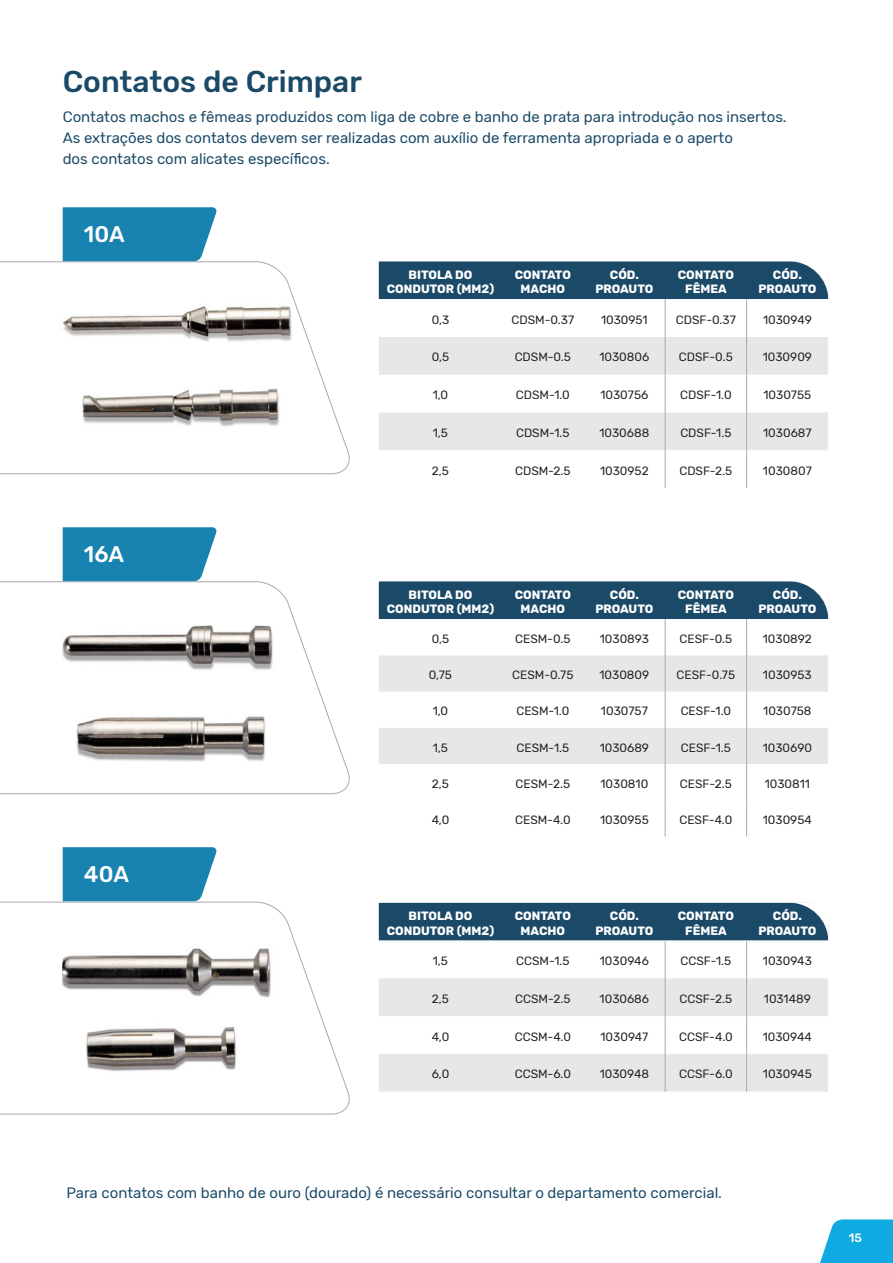
<style>
.page{position:relative;width:893px;height:1263px;background:#fff}
.page>*{position:absolute;margin:0;border:0;box-sizing:border-box;transform-origin:0 0}
.t1{font:500 30px "Rubik";color:#1b4a68}
.t2{font:500 22.5px "Rubik";color:#fff}
.t3{font:15px/21px "Rubik";color:#1b4a68}
.t4{font:12px "Rubik";color:#231f20}
.t5{font:700 12px/14.4px "Rubik";color:#fff;text-align:center}
.t6{font:500 12px "Rubik";color:#fff}
</style>
<div class="page">
<svg style="left:820px;top:1219px;width:73px;height:44px;background:#2ab3e4"></svg>
<svg style="left:379px;top:337px;width:449px;height:113px;fill:#e6e7e9"></svg>
<hr style="left:665px;top:299px;width:1px;height:38px;background:#a8a9ad">
<hr style="left:746px;top:299px;width:1px;height:38px;background:#a8a9ad">
<hr style="left:665px;top:337px;width:1px;height:38px;background:#a8a9ad">
<hr style="left:746px;top:337px;width:1px;height:38px;background:#a8a9ad">
<hr style="left:665px;top:375px;width:1px;height:37px;background:#a8a9ad">
<hr style="left:746px;top:375px;width:1px;height:37px;background:#a8a9ad">
<hr style="left:665px;top:412px;width:1px;height:38px;background:#a8a9ad">
<hr style="left:746px;top:412px;width:1px;height:38px;background:#a8a9ad">
<hr style="left:665px;top:450px;width:1px;height:38px;background:#a8a9ad">
<hr style="left:746px;top:450px;width:1px;height:38px;background:#a8a9ad">
<svg style="left:379px;top:978px;width:449px;height:113px;fill:#e6e7e9"></svg>
<hr style="left:665px;top:940px;width:1px;height:38px;background:#a8a9ad">
<hr style="left:746px;top:940px;width:1px;height:38px;background:#a8a9ad">
<hr style="left:665px;top:978px;width:1px;height:38px;background:#a8a9ad">
<hr style="left:746px;top:978px;width:1px;height:38px;background:#a8a9ad">
<hr style="left:665px;top:1016px;width:1px;height:38px;background:#a8a9ad">
<hr style="left:746px;top:1016px;width:1px;height:38px;background:#a8a9ad">
<hr style="left:665px;top:1054px;width:1px;height:37px;background:#a8a9ad">
<hr style="left:746px;top:1054px;width:1px;height:37px;background:#a8a9ad">
<svg style="left:379px;top:655px;width:449px;height:109px;fill:#e6e7e9"></svg>
<hr style="left:665px;top:619px;width:1px;height:36px;background:#a8a9ad">
<hr style="left:746px;top:619px;width:1px;height:36px;background:#a8a9ad">
<hr style="left:665px;top:655px;width:1px;height:37px;background:#a8a9ad">
<hr style="left:746px;top:655px;width:1px;height:37px;background:#a8a9ad">
<hr style="left:665px;top:692px;width:1px;height:36px;background:#a8a9ad">
<hr style="left:746px;top:692px;width:1px;height:36px;background:#a8a9ad">
<hr style="left:665px;top:728px;width:1px;height:36px;background:#a8a9ad">
<hr style="left:746px;top:728px;width:1px;height:36px;background:#a8a9ad">
<hr style="left:665px;top:764px;width:1px;height:36px;background:#a8a9ad">
<hr style="left:746px;top:764px;width:1px;height:36px;background:#a8a9ad">
<hr style="left:665px;top:800px;width:1px;height:36px;background:#a8a9ad">
<hr style="left:746px;top:800px;width:1px;height:36px;background:#a8a9ad">
<svg style="left:63px;top:207px;width:154px;height:54px;background:#2489b5"></svg>
<svg style="left:63px;top:847px;width:154px;height:54px;background:#2489b5"></svg>
<svg style="left:63px;top:527px;width:154px;height:54px;background:#2489b5"></svg>
<svg style="left:0;top:261px;width:350px;height:213px"></svg>
<svg style="left:0;top:581px;width:350px;height:213px"></svg>
<svg style="left:0;top:901px;width:350px;height:214px"></svg>
<svg style="left:379px;top:261px;width:450px;height:39px;background:#275370"></svg>
<svg style="left:379px;top:902px;width:450px;height:39px;background:#275470"></svg>
<svg style="left:379px;top:581px;width:450px;height:39px;background:#275370"></svg>
<img style="left:55px;top:283px;width:257px;height:157px">
<img style="left:57px;top:614px;width:224px;height:159px">
<img style="left:62px;top:933px;width:222px;height:150px">
<p class="t1" style="left:63px;top:64px;width:301px">Contatos de Crimpar</p>
<p class="t3" style="left:63px;top:107px;width:725px">Contatos machos e fêmeas produzidos com liga de cobre e banho de prata para introdução nos insertos.<br>As extrações dos contatos devem ser realizadas com auxílio de ferramenta apropriada e o aperto<br>dos contatos com alicates específicos.</p>
<p class="t2" style="left:84px;top:221px;width:42px">10A</p>
<p class="t2" style="left:84px;top:541px;width:42px">16A</p>
<p class="t2" style="left:84px;top:861px;width:47px">40A</p>
<p class="t5" style="left:387px;top:268px;width:109px">BITOLA DO<br>CONDUTOR (MM2)</p>
<p class="t5" style="left:515px;top:268px;width:58px">CONTATO<br>MACHO</p>
<p class="t5" style="left:595px;top:268px;width:60px">CÓD.<br>PROAUTO</p>
<p class="t5" style="left:678px;top:268px;width:58px">CONTATO<br>FÊMEA</p>
<p class="t5" style="left:758px;top:268px;width:60px">CÓD.<br>PROAUTO</p>
<p class="t4" style="left:432px;top:313px;width:19px">0,3</p>
<p class="t4" style="left:512px;top:313px;width:64px">CDSM-0.37</p>
<p class="t4" style="left:601px;top:313px;width:48px">1030951</p>
<p class="t4" style="left:676px;top:313px;width:62px">CDSF-0.37</p>
<p class="t4" style="left:763px;top:313px;width:50px">1030949</p>
<p class="t4" style="left:432px;top:350px;width:19px">0,5</p>
<p class="t4" style="left:515px;top:350px;width:58px">CDSM-0.5</p>
<p class="t4" style="left:599px;top:350px;width:51px">1030806</p>
<p class="t4" style="left:679px;top:350px;width:55px">CDSF-0.5</p>
<p class="t4" style="left:763px;top:350px;width:51px">1030909</p>
<p class="t4" style="left:433px;top:388px;width:17px">1,0</p>
<p class="t4" style="left:516px;top:388px;width:55px">CDSM-1.0</p>
<p class="t4" style="left:600px;top:388px;width:49px">1030756</p>
<p class="t4" style="left:680px;top:388px;width:53px">CDSF-1.0</p>
<p class="t4" style="left:763px;top:388px;width:49px">1030755</p>
<p class="t4" style="left:433px;top:426px;width:17px">1,5</p>
<p class="t4" style="left:516px;top:426px;width:55px">CDSM-1.5</p>
<p class="t4" style="left:599px;top:426px;width:51px">1030688</p>
<p class="t4" style="left:680px;top:426px;width:53px">CDSF-1.5</p>
<p class="t4" style="left:763px;top:426px;width:50px">1030687</p>
<p class="t4" style="left:432px;top:464px;width:19px">2,5</p>
<p class="t4" style="left:515px;top:464px;width:57px">CDSM-2.5</p>
<p class="t4" style="left:600px;top:464px;width:50px">1030952</p>
<p class="t4" style="left:679px;top:464px;width:54px">CDSF-2.5</p>
<p class="t4" style="left:763px;top:464px;width:50px">1030807</p>
<p class="t5" style="left:387px;top:588px;width:109px">BITOLA DO<br>CONDUTOR (MM2)</p>
<p class="t5" style="left:515px;top:588px;width:58px">CONTATO<br>MACHO</p>
<p class="t5" style="left:595px;top:588px;width:60px">CÓD.<br>PROAUTO</p>
<p class="t5" style="left:678px;top:588px;width:58px">CONTATO<br>FÊMEA</p>
<p class="t5" style="left:758px;top:588px;width:60px">CÓD.<br>PROAUTO</p>
<p class="t4" style="left:432px;top:632px;width:19px">0,5</p>
<p class="t4" style="left:515px;top:632px;width:57px">CESM-0.5</p>
<p class="t4" style="left:600px;top:632px;width:51px">1030893</p>
<p class="t4" style="left:679px;top:632px;width:54px">CESF-0.5</p>
<p class="t4" style="left:763px;top:632px;width:51px">1030892</p>
<p class="t4" style="left:429px;top:668px;width:25px">0,75</p>
<p class="t4" style="left:512px;top:668px;width:63px">CESM-0.75</p>
<p class="t4" style="left:599px;top:668px;width:51px">1030809</p>
<p class="t4" style="left:677px;top:668px;width:60px">CESF-0.75</p>
<p class="t4" style="left:763px;top:668px;width:50px">1030953</p>
<p class="t4" style="left:433px;top:704px;width:17px">1,0</p>
<p class="t4" style="left:516px;top:704px;width:54px">CESM-1.0</p>
<p class="t4" style="left:601px;top:704px;width:48px">1030757</p>
<p class="t4" style="left:681px;top:704px;width:52px">CESF-1.0</p>
<p class="t4" style="left:763px;top:704px;width:50px">1030758</p>
<p class="t4" style="left:433px;top:741px;width:17px">1,5</p>
<p class="t4" style="left:516px;top:741px;width:54px">CESM-1.5</p>
<p class="t4" style="left:600px;top:741px;width:51px">1030689</p>
<p class="t4" style="left:681px;top:741px;width:52px">CESF-1.5</p>
<p class="t4" style="left:763px;top:741px;width:51px">1030690</p>
<p class="t4" style="left:432px;top:777px;width:19px">2,5</p>
<p class="t4" style="left:516px;top:777px;width:56px">CESM-2.5</p>
<p class="t4" style="left:600px;top:777px;width:49px">1030810</p>
<p class="t4" style="left:680px;top:777px;width:53px">CESF-2.5</p>
<p class="t4" style="left:765px;top:777px;width:47px">1030811</p>
<p class="t4" style="left:432px;top:813px;width:19px">4,0</p>
<p class="t4" style="left:515px;top:813px;width:57px">CESM-4.0</p>
<p class="t4" style="left:600px;top:813px;width:50px">1030955</p>
<p class="t4" style="left:679px;top:813px;width:54px">CESF-4.0</p>
<p class="t4" style="left:763px;top:813px;width:51px">1030954</p>
<p class="t5" style="left:387px;top:909px;width:109px">BITOLA DO<br>CONDUTOR (MM2)</p>
<p class="t5" style="left:515px;top:909px;width:58px">CONTATO<br>MACHO</p>
<p class="t5" style="left:595px;top:909px;width:60px">CÓD.<br>PROAUTO</p>
<p class="t5" style="left:678px;top:909px;width:58px">CONTATO<br>FÊMEA</p>
<p class="t5" style="left:758px;top:909px;width:60px">CÓD.<br>PROAUTO</p>
<p class="t4" style="left:433px;top:954px;width:17px">1,5</p>
<p class="t4" style="left:516px;top:954px;width:55px">CCSM-1.5</p>
<p class="t4" style="left:600px;top:954px;width:50px">1030946</p>
<p class="t4" style="left:680px;top:954px;width:52px">CCSF-1.5</p>
<p class="t4" style="left:763px;top:954px;width:50px">1030943</p>
<p class="t4" style="left:432px;top:992px;width:19px">2,5</p>
<p class="t4" style="left:515px;top:992px;width:57px">CCSM-2.5</p>
<p class="t4" style="left:600px;top:992px;width:51px">1030686</p>
<p class="t4" style="left:679px;top:992px;width:54px">CCSF-2.5</p>
<p class="t4" style="left:764px;top:992px;width:48px">1031489</p>
<p class="t4" style="left:432px;top:1030px;width:19px">4,0</p>
<p class="t4" style="left:515px;top:1030px;width:58px">CCSM-4.0</p>
<p class="t4" style="left:600px;top:1030px;width:49px">1030947</p>
<p class="t4" style="left:679px;top:1030px;width:55px">CCSF-4.0</p>
<p class="t4" style="left:763px;top:1030px;width:51px">1030944</p>
<p class="t4" style="left:432px;top:1067px;width:19px">6,0</p>
<p class="t4" style="left:515px;top:1067px;width:58px">CCSM-6.0</p>
<p class="t4" style="left:600px;top:1067px;width:51px">1030948</p>
<p class="t4" style="left:679px;top:1067px;width:55px">CCSF-6.0</p>
<p class="t4" style="left:763px;top:1067px;width:50px">1030945</p>
<p class="t3" style="left:66px;top:1183px;width:657px">Para contatos com banho de ouro (dourado) é necessário consultar o departamento comercial.</p>
<p class="t6" style="left:849px;top:1230px;width:15px">15</p>
</div>
